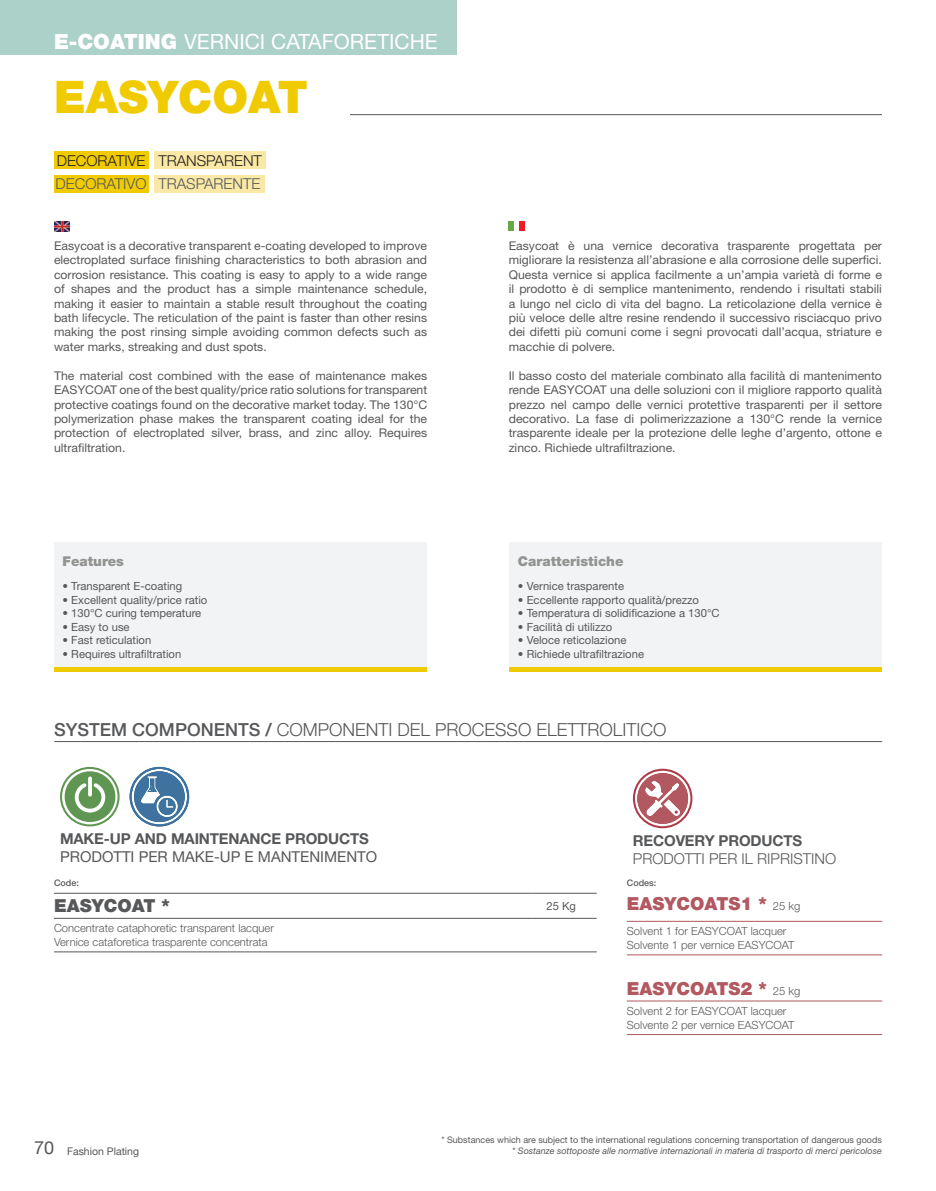
<style>
.page{position:relative;width:936px;height:1191px;background:#fff}
.page>*{position:absolute;margin:0;border:0;box-sizing:border-box;transform-origin:0 0}
.t1{font:900 45px "Helvetica Neue LT Std";color:#f0cb02}
.t2{font:21px "Helvetica Neue LT Std";color:#fff}
.t3{font:300 18px "Helvetica Neue LT Std";color:#57585a}
.t4{font:900 18px "Helvetica Neue LT Std";color:#b25860}
.t5{font:900 18px "Helvetica Neue LT Std";color:#57585a}
.t6{font:700 15px "Helvetica Neue LT Std";letter-spacing:-.01em;color:#57585a}
.t7{font:300 15px "Helvetica Neue LT Std";color:#57585a}
.t8{font:15px "Helvetica Neue LT Std";color:#57585a}
.t9{font:300 15px "Helvetica Neue LT Std";color:#221e1a}
.t10{font:900 13.5px "Helvetica Neue LT Std";color:#939491}
.t11{font:12px/14.4px "Helvetica Neue LT Std";color:#57585a;text-align:justify}
.t12{font:11.25px "Helvetica Neue LT Std";color:#57585a}
.t13{font:300 11.25px/13.5px "Helvetica Neue LT Std";color:#57585a}
.t14{font:10.5px "Helvetica Neue";color:#57585a}
.t15{font:9px "Helvetica Neue LT Std";color:#57585a}
.t16{font:italic 9px "Helvetica Neue LT Std";color:#57585a}
.t17{font:500 9px "Helvetica Neue LT Std";color:#57585a}
.s1{font-weight:900}
.s2{font-weight:500}
.s3{font-weight:300;font-size:11.25px;color:#57585a}
.s4{font-size:18px}
</style>
<div class="page">
<hr style="left:340px;top:114px;width:541px;height:1px;background:#57585a">
<div style="left:509px;top:542px;width:372px;height:129px;background:#f2f3f4"></div>
<div style="left:54px;top:542px;width:372px;height:129px;background:#f2f3f4"></div>
<div style="left:509px;top:667px;width:372px;height:5px;background:#f0cb02"></div>
<div style="left:54px;top:667px;width:372px;height:5px;background:#f0cb02"></div>
<div style="left:54px;top:175px;width:94px;height:18px;background:#f0cb02"></div>
<div style="left:54px;top:151px;width:94px;height:18px;background:#f0cb02"></div>
<div style="left:0;top:0;width:456px;height:54px;background:#abd1c9"></div>
<div style="left:154px;top:175px;width:111px;height:18px;background:#f9e8a6"></div>
<div style="left:154px;top:151px;width:112px;height:18px;background:#f9e8a6"></div>
<div style="left:508px;top:221px;width:6px;height:10px;background:#65a944"></div>
<div style="left:519px;top:221px;width:5px;height:10px;background:#ee1d23"></div>
<img style="left:54px;top:221px;width:16px;height:10px">
<div style="left:307px;top:74px;width:43px;height:55px;background:#fff"></div>
<hr style="left:54px;top:741px;width:828px;height:1px;background:#57585a">
<hr style="left:627px;top:921px;width:255px;height:1px;background:#b25860">
<hr style="left:627px;top:1000px;width:255px;height:1px;background:#b25860">
<hr style="left:627px;top:1034px;width:255px;height:1px;background:#b25860">
<hr style="left:627px;top:954px;width:255px;height:1px;background:#b25860">
<svg style="left:633px;top:768px;width:59px;height:60px"></svg>
<hr style="left:54px;top:893px;width:477px;height:1px;background:#57585a">
<hr style="left:531px;top:893px;width:65px;height:1px;background:#57585a">
<hr style="left:54px;top:918px;width:477px;height:1px;background:#57585a">
<hr style="left:531px;top:918px;width:65px;height:1px;background:#57585a">
<hr style="left:54px;top:951px;width:477px;height:1px;background:#57585a">
<hr style="left:531px;top:951px;width:65px;height:1px;background:#57585a">
<svg style="left:60px;top:767px;width:60px;height:59px"></svg>
<svg style="left:130px;top:767px;width:59px;height:59px"></svg>
<h2 class="t2" style="left:54px;top:29px;width:385px"><span class="s1">E-COATING</span> VERNICI CATAFORETICHE</h2>
<h1 class="t1" style="left:54px;top:70px;width:255px">EASYCOAT</h1>
<p class="t9" style="left:57px;top:151px;width:90px">DECORATIVE</p>
<p class="t7" style="left:56px;top:175px;width:92px">DECORATIVO</p>
<p class="t9" style="left:158px;top:151px;width:105px">TRANSPARENT</p>
<p class="t7" style="left:158px;top:175px;width:103px">TRASPARENTE</p>
<p class="t11" style="left:54px;top:238px;width:375px">Easycoat is a decorative transparent e-coating developed to improve electroplated surface finishing characteristics to both abrasion and corrosion resistance. This coating is easy to apply to a wide range of shapes and the product has a simple maintenance schedule, making it easier to maintain a stable result throughout the coating bath lifecycle. The reticulation of the paint is faster than other resins making the post rinsing simple avoiding common defects such as water marks, streaking and dust spots.</p>
<p class="t11" style="left:54px;top:368px;width:375px">The material cost combined with the ease of maintenance makes EASYCOAT one of the best quality/price ratio solutions for transparent protective coatings found on the decorative market today. The 130°C polymerization phase makes the transparent coating ideal for the protection of electroplated silver, brass, and zinc alloy. Requires ultrafiltration.</p>
<p class="t10" style="left:63px;top:553px;width:63px">Features</p>
<p class="t12" style="left:63px;top:579px;width:121px">• Transparent E-coating</p>
<p class="t12" style="left:63px;top:593px;width:146px">• Excellent quality/price ratio</p>
<p class="t12" style="left:63px;top:606px;width:140px">• 130°C curing temperature</p>
<p class="t12" style="left:63px;top:620px;width:69px">• Easy to use</p>
<p class="t12" style="left:63px;top:633px;width:90px">• Fast reticulation</p>
<p class="t12" style="left:63px;top:647px;width:120px">• Requires ultrafiltration</p>
<p class="t11" style="left:508px;top:238px;width:375px">Easycoat è una vernice decorativa trasparente progettata per migliorare la resistenza all’abrasione e alla corrosione delle superfici.<br>Questa vernice si applica facilmente a un’ampia varietà di forme e il prodotto è di semplice mantenimento, rendendo i risultati stabili a lungo nel ciclo di vita del bagno. La reticolazione della vernice è più veloce delle altre resine rendendo il successivo risciacquo privo dei difetti più comuni come i segni provocati dall’acqua, striature e macchie di polvere.</p>
<p class="t11" style="left:508px;top:368px;width:375px">Il basso costo del materiale combinato alla facilità di mantenimento rende EASYCOAT una delle soluzioni con il migliore rapporto qualità prezzo nel campo delle vernici protettive trasparenti per il settore decorativo. La fase di polimerizzazione a 130°C rende la vernice trasparente ideale per la protezione delle leghe d’argento, ottone e zinco. Richiede ultrafiltrazione.</p>
<p class="t10" style="left:518px;top:553px;width:107px">Caratteristiche</p>
<p class="t12" style="left:518px;top:579px;width:108px">• Vernice trasparente</p>
<p class="t12" style="left:518px;top:593px;width:183px">• Eccellente rapporto qualità/prezzo</p>
<p class="t12" style="left:518px;top:606px;width:203px">• Temperatura di solidificazione a 130°C</p>
<p class="t12" style="left:518px;top:620px;width:96px">• Facilità di utilizzo</p>
<p class="t12" style="left:518px;top:633px;width:110px">• Veloce reticolazione</p>
<p class="t12" style="left:518px;top:647px;width:128px">• Richiede ultrafiltrazione</p>
<h3 class="t3" style="left:54px;top:718px;width:613px"><span class="s2">SYSTEM COMPONENTS /</span> COMPONENTI DEL PROCESSO ELETTROLITICO</h3>
<p class="t6" style="left:60px;top:830px;width:310px">MAKE-UP AND MAINTENANCE PRODUCTS</p>
<p class="t8" style="left:60px;top:848px;width:318px">PRODOTTI PER MAKE-UP E MANTENIMENTO</p>
<p class="t17" style="left:54px;top:877px;width:26px">Code:</p>
<h3 class="t5" style="left:54px;top:895px;width:117px">EASYCOAT *</h3>
<p class="t12" style="left:546px;top:899px;width:31px">25 Kg</p>
<p class="t13" style="left:54px;top:921px;width:221px">Concentrate cataphoretic transparent lacquer<br>Vernice cataforetica trasparente concentrata</p>
<p class="t6" style="left:633px;top:831px;width:171px">RECOVERY PRODUCTS</p>
<p class="t7" style="left:633px;top:849px;width:205px">PRODOTTI PER IL RIPRISTINO</p>
<p class="t17" style="left:627px;top:877px;width:31px">Codes:</p>
<h3 class="t4" style="left:627px;top:893px;width:175px">EASYCOATS1 * <span class="s3">25 kg</span></h3>
<p class="t13" style="left:627px;top:924px;width:169px">Solvent 1 for EASYCOAT lacquer<br>Solvente 1 per vernice EASYCOAT</p>
<h3 class="t4" style="left:627px;top:977px;width:175px">EASYCOATS2 * <span class="s3">25 kg</span></h3>
<p class="t13" style="left:627px;top:1004px;width:169px">Solvent 2 for EASYCOAT lacquer<br>Solvente 2 per vernice EASYCOAT</p>
<p class="t14" style="left:34px;top:1143px;width:107px"><span class="s4">70</span> Fashion Plating</p>
<p class="t15" style="left:441px;top:1134px;width:442px">* Substances which are subject to the international regulations concerning transportation of dangerous goods</p>
<p class="t16" style="left:512px;top:1145px;width:371px">* Sostanze sottoposte alle normative internazionali in materia di trasporto di merci pericolose</p>
</div>
